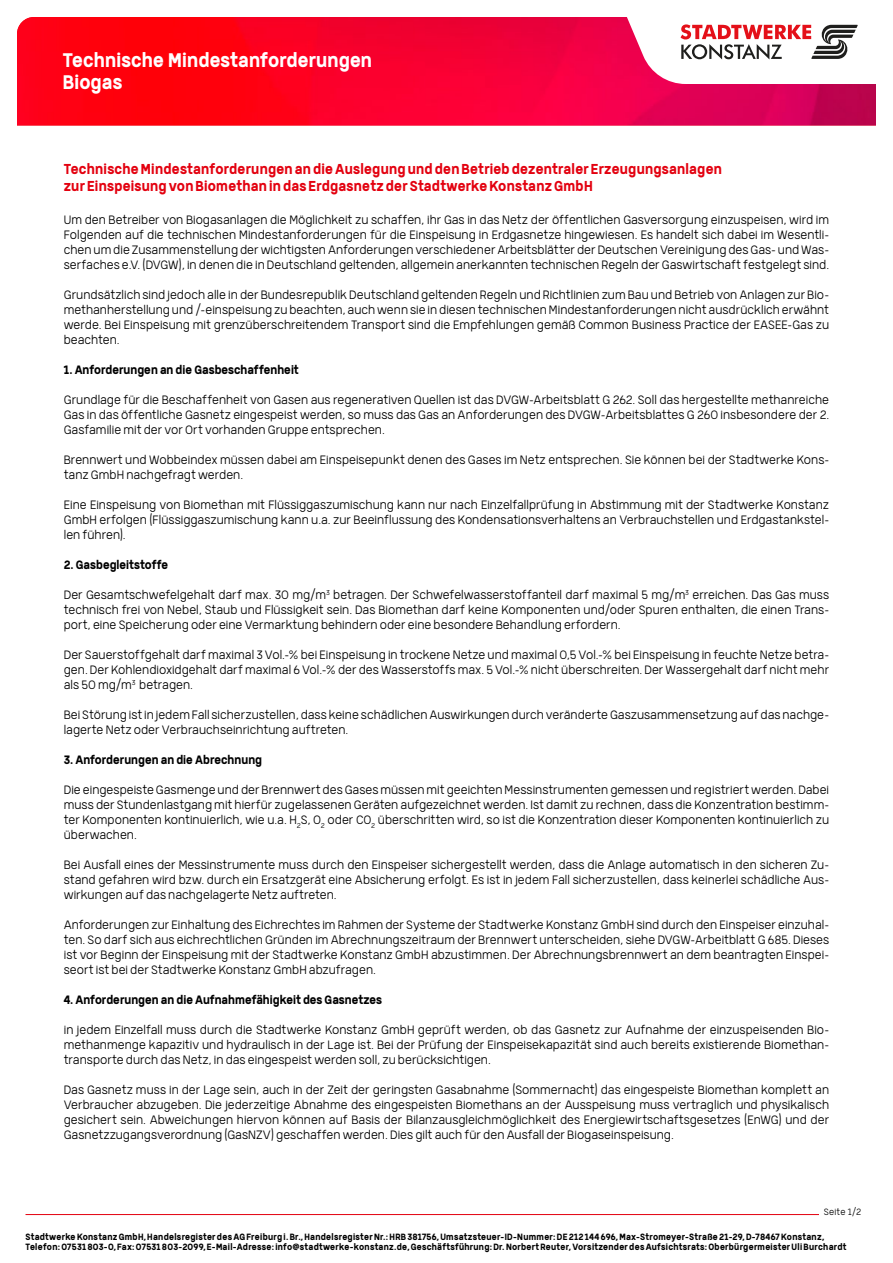
<style>
.page{position:relative;width:893px;height:1263px;background:#fff}
.page>*{position:absolute;margin:0;border:0;box-sizing:border-box;transform-origin:0 0}
.t1{font:700 19.5px/22.5px "Germalt";letter-spacing:.005em;color:#fff}
.Headline_Tabellenkop{font:700 14.25px "Germalt";letter-spacing:.015em;color:#e3000f}
.Fließtext{font:300 12px/15px "Germalt";color:#000;text-align:justify}
.Fließtext-2{font:700 12px "Germalt";color:#000}
.t2{font:700 9px/9.8px "Germalt";letter-spacing:.03em;color:#000}
.t3{font:300 9px "Germalt";letter-spacing:.025em;color:#000}
</style>
<div class="page">
<hr style="left:26px;top:1214px;width:793px;height:1px;background:#e3000f">
<img style="left:17px;top:17px;width:859px;height:108px">
<svg style="left:614px;top:17px;width:262px;height:67px"></svg>
<h1 class="t1" style="left:63px;top:49px;width:311px">Technische Mindestanforderungen<br>Biogas</h1>
<p class="Headline_Tabellenkop" style="left:64px;top:160px;width:660px">Technische Mindestanforderungen an die Auslegung und den Betrieb dezentraler Erzeugungsanlagen</p>
<p class="Headline_Tabellenkop" style="left:64px;top:178px;width:530px">zur Einspeisung von Biomethan in das Erdgasnetz der Stadtwerke Konstanz GmbH</p>
<p class="Fließtext" style="left:64px;top:212px;width:767px">Um den Betreiber von Biogasanlagen die Möglichkeit zu schaffen, ihr Gas in das Netz der öffentlichen Gasversorgung einzuspeisen, wird im Folgenden auf die technischen Mindestanforderungen für die Einspeisung in Erdgasnetze hingewiesen. Es handelt sich dabei im Wesentli&shy;chen um die Zusammenstellung der wichtigsten Anforderungen verschiedener Arbeitsblätter der Deutschen Vereinigung des Gas- und Was&shy;serfaches e.V. (DVGW), in denen die in Deutschland geltenden, allgemein anerkannten technischen Regeln der Gaswirtschaft festgelegt sind.</p>
<p class="Fließtext" style="left:64px;top:287px;width:767px">Grundsätzlich sind jedoch alle in der Bundesrepublik Deutschland geltenden Regeln und Richtlinien zum Bau und Betrieb von Anlagen zur Bio&shy;methanherstellung und /-einspeisung zu beachten, auch wenn sie in diesen technischen Mindestanforderungen nicht ausdrücklich erwähnt werde. Bei Einspeisung mit grenzüberschreitendem Transport sind die Empfehlungen gemäß Common Business Practice der EASEE-Gas zu beachten.</p>
<p class="Fließtext-2" style="left:64px;top:363px;width:236px">1. Anforderungen an die Gasbeschaffenheit</p>
<p class="Fließtext" style="left:64px;top:392px;width:767px">Grundlage für die Beschaffenheit von Gasen aus regenerativen Quellen ist das DVGW-Arbeitsblatt G 262. Soll das hergestellte methanreiche Gas in das öffentliche Gasnetz eingespeist werden, so muss das Gas an Anforderungen des DVGW-Arbeitsblattes G 260 insbesondere der 2.<br>Gasfamilie mit der vor Ort vorhanden Gruppe entsprechen.</p>
<p class="Fließtext" style="left:64px;top:452px;width:767px">Brennwert und Wobbeindex müssen dabei am Einspeisepunkt denen des Gases im Netz entsprechen. Sie können bei der Stadtwerke Kons&shy;tanz GmbH nachgefragt werden.</p>
<p class="Fließtext" style="left:64px;top:497px;width:767px">Eine Einspeisung von Biomethan mit Flüssiggaszumischung kann nur nach Einzelfallprüfung in Abstimmung mit der Stadtwerke Konstanz GmbH erfolgen (Flüssiggaszumischung kann u.a. zur Beeinflussung des Kondensationsverhaltens an Verbrauchstellen und Erdgastankstel&shy;len führen).</p>
<p class="Fließtext-2" style="left:64px;top:558px;width:106px">2. Gasbegleitstoffe</p>
<p class="Fließtext" style="left:64px;top:587px;width:767px">Der Gesamtschwefelgehalt darf max. 30 mg/m<sup>3</sup> betragen. Der Schwefelwasserstoffanteil darf maximal 5 mg/m<sup>3</sup> erreichen. Das Gas muss technisch frei von Nebel, Staub und Flüssigkeit sein. Das Biomethan darf keine Komponenten und/oder Spuren enthalten, die einen Trans&shy;port, eine Speicherung oder eine Vermarktung behindern oder eine besondere Behandlung erfordern.</p>
<p class="Fließtext" style="left:64px;top:647px;width:767px">Der Sauerstoffgehalt darf maximal 3 Vol.-% bei Einspeisung in trockene Netze und maximal 0,5 Vol.-% bei Einspeisung in feuchte Netze betra&shy;gen. Der Kohlendioxidgehalt darf maximal 6 Vol.-% der des Wasserstoffs max. 5 Vol.-% nicht überschreiten. Der Wassergehalt darf nicht mehr als 50 mg/m<sup>3</sup> betragen.</p>
<p class="Fließtext" style="left:64px;top:707px;width:767px">Bei Störung ist in jedem Fall sicherzustellen, dass keine schädlichen Auswirkungen durch veränderte Gaszusammensetzung auf das nachge&shy;lagerte Netz oder Verbrauchseinrichtung auftreten.</p>
<p class="Fließtext-2" style="left:64px;top:753px;width:200px">3. Anforderungen an die Abrechnung</p>
<p class="Fließtext" style="left:64px;top:782px;width:767px">Die eingespeiste Gasmenge und der Brennwert des Gases müssen mit geeichten Messinstrumenten gemessen und registriert werden. Dabei muss der Stundenlastgang mit hierfür zugelassenen Geräten aufgezeichnet werden. Ist damit zu rechnen, dass die Konzentration bestimm&shy;ter Komponenten kontinuierlich, wie u.a. H<sub>2</sub>S, O<sub>2</sub> oder CO<sub>2</sub> überschritten wird, so ist die Konzentration dieser Komponenten kontinuierlich zu überwachen.</p>
<p class="Fließtext" style="left:64px;top:857px;width:767px">Bei Ausfall eines der Messinstrumente muss durch den Einspeiser sichergestellt werden, dass die Anlage automatisch in den sicheren Zu&shy;stand gefahren wird bzw. durch ein Ersatzgerät eine Absicherung erfolgt. Es ist in jedem Fall sicherzustellen, dass keinerlei schädliche Aus&shy;wirkungen auf das nachgelagerte Netz auftreten.</p>
<p class="Fließtext" style="left:64px;top:917px;width:767px">Anforderungen zur Einhaltung des Eichrechtes im Rahmen der Systeme der Stadtwerke Konstanz GmbH sind durch den Einspeiser einzuhal&shy;ten. So darf sich aus eichrechtlichen Gründen im Abrechnungszeitraum der Brennwert unterscheiden, siehe DVGW-Arbeitblatt G 685. Dieses ist vor Beginn der Einspeisung mit der Stadtwerke Konstanz GmbH abzustimmen. Der Abrechnungsbrennwert an dem beantragten Einspei&shy;seort ist bei der Stadtwerke Konstanz GmbH abzufragen.</p>
<p class="Fließtext-2" style="left:64px;top:993px;width:320px">4. Anforderungen an die Aufnahmefähigkeit des Gasnetzes</p>
<p class="Fließtext" style="left:64px;top:1022px;width:767px">in jedem Einzelfall muss durch die Stadtwerke Konstanz GmbH geprüft werden, ob das Gasnetz zur Aufnahme der einzuspeisenden Bio&shy;methanmenge kapazitiv und hydraulisch in der Lage ist. Bei der Prüfung der Einspeisekapazität sind auch bereits existierende Biomethan&shy;transporte durch das Netz, in das eingespeist werden soll, zu berücksichtigen.</p>
<p class="Fließtext" style="left:64px;top:1082px;width:767px">Das Gasnetz muss in der Lage sein, auch in der Zeit der geringsten Gasabnahme (Sommernacht) das eingespeiste Biomethan komplett an Verbraucher abzugeben. Die jederzeitige Abnahme des eingespeisten Biomethans an der Ausspeisung muss vertraglich und physikalisch gesichert sein. Abweichungen hiervon können auf Basis der Bilanzausgleichmöglichkeit des Energiewirtschaftsgesetzes (EnWG) und der Gasnetzzugangsverordnung (GasNZV) geschaffen werden. Dies gilt auch für den Ausfall der Biogaseinspeisung.</p>
<p class="t3" style="left:824px;top:1206px;width:39px">Seite 1/2</p>
<p class="t2" style="left:26px;top:1232px;width:822px">Stadtwerke Konstanz GmbH, Handelsregister des AG Freiburg i. Br., Handelsregister Nr.: HRB 381756, Umsatzsteuer-ID-Nummer: DE 212 144 696, Max-Stromeyer-Straße 21-29, D-78467 Konstanz,<br>Telefon: 07531 803-0, Fax: 07531 803-2099, E-Mail-Adresse: info@stadtwerke-konstanz.de, Geschäftsführung: Dr. Norbert Reuter, Vorsitzender des Aufsichtsrats: Oberbürgermeister Uli Burchardt</p>
</div>
